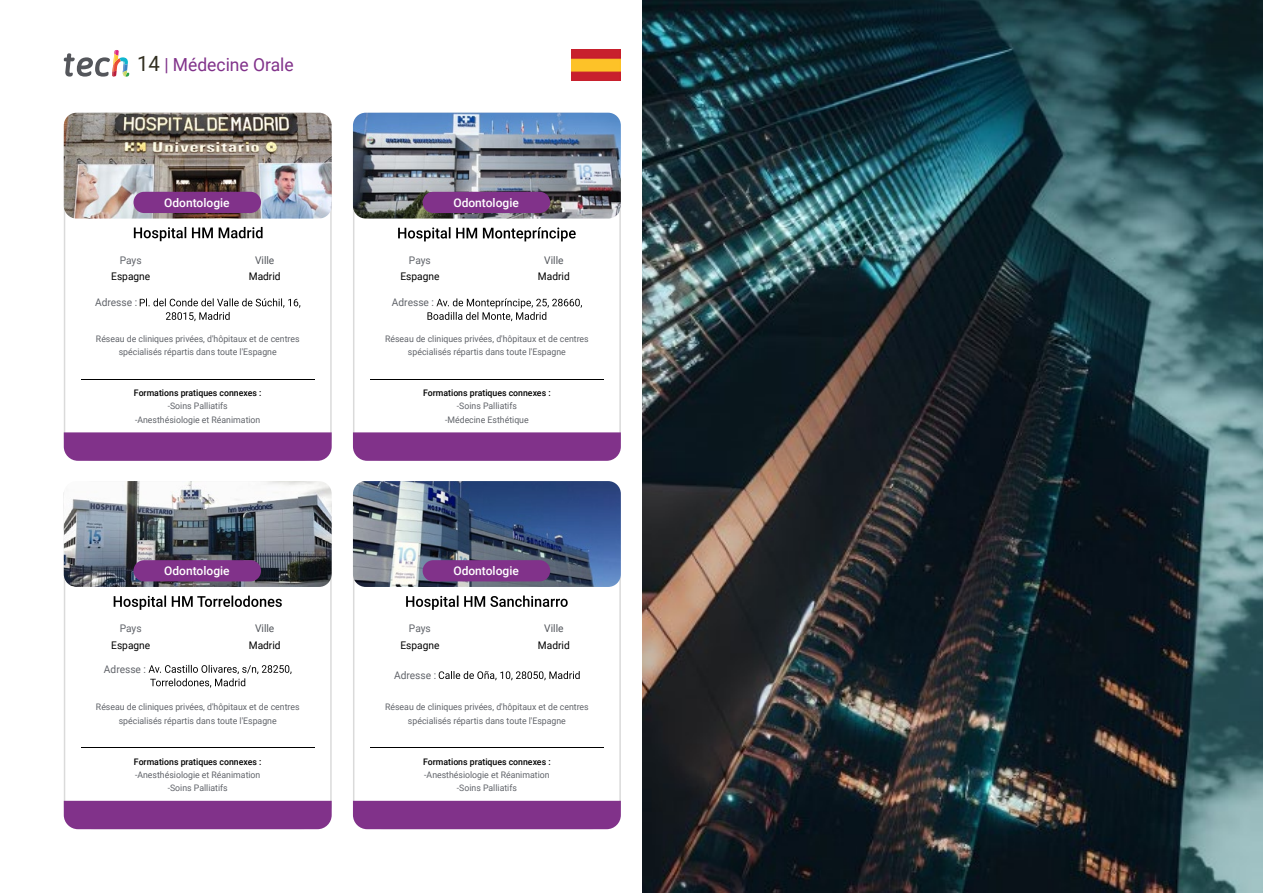
<style>
.page{position:relative;width:1263px;height:893px;background:#fff}
.page>*{position:absolute;margin:0;border:0;box-sizing:border-box;transform-origin:0 0}
.t1{font:18px "Roboto";color:#81328a}
.t2{font:500 12px "Roboto";color:#fff}
.t3{font:10.5px "Roboto";color:#000}
.t4{font:10.5px "Roboto";color:#61646a}
.t5{font:10.5px "Roboto";color:#52555b}
.t6{font:9px/13.5px "Roboto";color:#61646a;text-align:center}
.t7{font:500 9px "Roboto";color:#000}
.s1{font-size:21px;color:#312e20}
.s2{color:#7e3289}
</style>
<div class="page">
<svg style="left:64px;top:50px;width:65px;height:27px"></svg>
<img style="left:642px;top:0;width:621px;height:893px">
<img style="left:571px;top:50px;width:50px;height:30px">
<svg style="left:63px;top:112px;width:269px;height:337px"></svg>
<img style="left:64px;top:113px;width:268px;height:106px">
<div style="left:133px;top:192px;width:128px;height:21px;background:#81328a;border-radius:11px"></div>
<svg style="left:64px;top:432px;width:268px;height:29px;background:#84388d"></svg>
<hr style="left:81px;top:379px;width:234px;height:1px;background:#000">
<svg style="left:134px;top:227px;width:129px;height:14px"></svg>
<svg style="left:140px;top:298px;width:160px;height:23px"></svg>
<svg style="left:352px;top:112px;width:269px;height:325px"></svg>
<img style="left:353px;top:113px;width:268px;height:106px">
<div style="left:423px;top:192px;width:127px;height:21px;background:#81328a;border-radius:11px"></div>
<svg style="left:353px;top:432px;width:268px;height:29px;background:#84388d"></svg>
<hr style="left:370px;top:379px;width:234px;height:1px;background:#000">
<svg style="left:398px;top:227px;width:178px;height:14px"></svg>
<svg style="left:427px;top:298px;width:155px;height:23px"></svg>
<svg style="left:63px;top:492px;width:269px;height:338px"></svg>
<img style="left:64px;top:481px;width:268px;height:106px">
<div style="left:133px;top:560px;width:128px;height:21px;background:#81328a;border-radius:11px"></div>
<div style="left:64px;top:801px;width:268px;height:28px;background:#81328a"></div>
<hr style="left:81px;top:747px;width:234px;height:1px;background:#000">
<svg style="left:114px;top:596px;width:168px;height:14px"></svg>
<svg style="left:149px;top:665px;width:142px;height:23px"></svg>
<svg style="left:352px;top:505px;width:269px;height:325px"></svg>
<img style="left:353px;top:481px;width:268px;height:106px">
<div style="left:423px;top:560px;width:127px;height:21px;background:#81328a;border-radius:11px"></div>
<div style="left:353px;top:801px;width:268px;height:28px;background:#81328a"></div>
<hr style="left:370px;top:747px;width:234px;height:1px;background:#000">
<svg style="left:406px;top:596px;width:162px;height:14px"></svg>
<svg style="left:439px;top:671px;width:141px;height:9px"></svg>
<h1 class="t1" style="left:137px;top:52px;width:158px"><span class="s1">14</span> <span class="s2">|</span> Médecine Orale</h1>
<h2 class="t2" style="left:164px;top:194px;width:67px">Odontologie</h2>
<h2 class="t2" style="left:453px;top:194px;width:67px">Odontologie</h2>
<p class="t4" style="left:120px;top:253px;width:23px">Pays</p>
<p class="t3" style="left:111px;top:269px;width:41px">Espagne</p>
<p class="t5" style="left:255px;top:253px;width:21px">Ville</p>
<p class="t3" style="left:249px;top:269px;width:33px">Madrid</p>
<p class="t4" style="left:409px;top:253px;width:23px">Pays</p>
<p class="t3" style="left:400px;top:269px;width:41px">Espagne</p>
<p class="t5" style="left:544px;top:253px;width:21px">Ville</p>
<p class="t3" style="left:538px;top:269px;width:33px">Madrid</p>
<p class="t4" style="left:95px;top:295px;width:44px">Adresse :</p>
<p class="t6" style="left:96px;top:332px;width:205px">Réseau de cliniques privées, d'hôpitaux et de centres spécialisés répartis dans toute l'Espagne</p>
<p class="t7" style="left:134px;top:387px;width:129px">Formations pratiques connexes :</p>
<p class="t6" style="left:135px;top:399px;width:127px">-Soins Palliatifs -Anesthésiologie et Réanimation</p>
<p class="t4" style="left:392px;top:295px;width:44px">Adresse :</p>
<p class="t6" style="left:385px;top:332px;width:205px">Réseau de cliniques privées, d'hôpitaux et de centres spécialisés répartis dans toute l'Espagne</p>
<p class="t7" style="left:423px;top:387px;width:129px">Formations pratiques connexes :</p>
<p class="t6" style="left:445px;top:399px;width:85px">-Soins Palliatifs -Médecine Esthétique</p>
<h2 class="t2" style="left:164px;top:563px;width:67px">Odontologie</h2>
<h2 class="t2" style="left:453px;top:563px;width:67px">Odontologie</h2>
<p class="t4" style="left:120px;top:621px;width:23px">Pays</p>
<p class="t3" style="left:111px;top:638px;width:41px">Espagne</p>
<p class="t5" style="left:255px;top:621px;width:21px">Ville</p>
<p class="t3" style="left:249px;top:638px;width:33px">Madrid</p>
<p class="t4" style="left:409px;top:621px;width:23px">Pays</p>
<p class="t3" style="left:400px;top:638px;width:41px">Espagne</p>
<p class="t5" style="left:544px;top:621px;width:21px">Ville</p>
<p class="t3" style="left:538px;top:638px;width:33px">Madrid</p>
<p class="t4" style="left:104px;top:662px;width:44px">Adresse :</p>
<p class="t6" style="left:96px;top:700px;width:205px">Réseau de cliniques privées, d'hôpitaux et de centres spécialisés répartis dans toute l'Espagne</p>
<p class="t7" style="left:134px;top:755px;width:129px">Formations pratiques connexes :</p>
<p class="t6" style="left:135px;top:768px;width:127px">-Anesthésiologie et Réanimation -Soins Palliatifs</p>
<p class="t4" style="left:394px;top:668px;width:44px">Adresse :</p>
<p class="t6" style="left:385px;top:700px;width:205px">Réseau de cliniques privées, d'hôpitaux et de centres spécialisés répartis dans toute l'Espagne</p>
<p class="t7" style="left:423px;top:755px;width:129px">Formations pratiques connexes :</p>
<p class="t6" style="left:424px;top:768px;width:127px">-Anesthésiologie et Réanimation -Soins Palliatifs</p>
</div>
